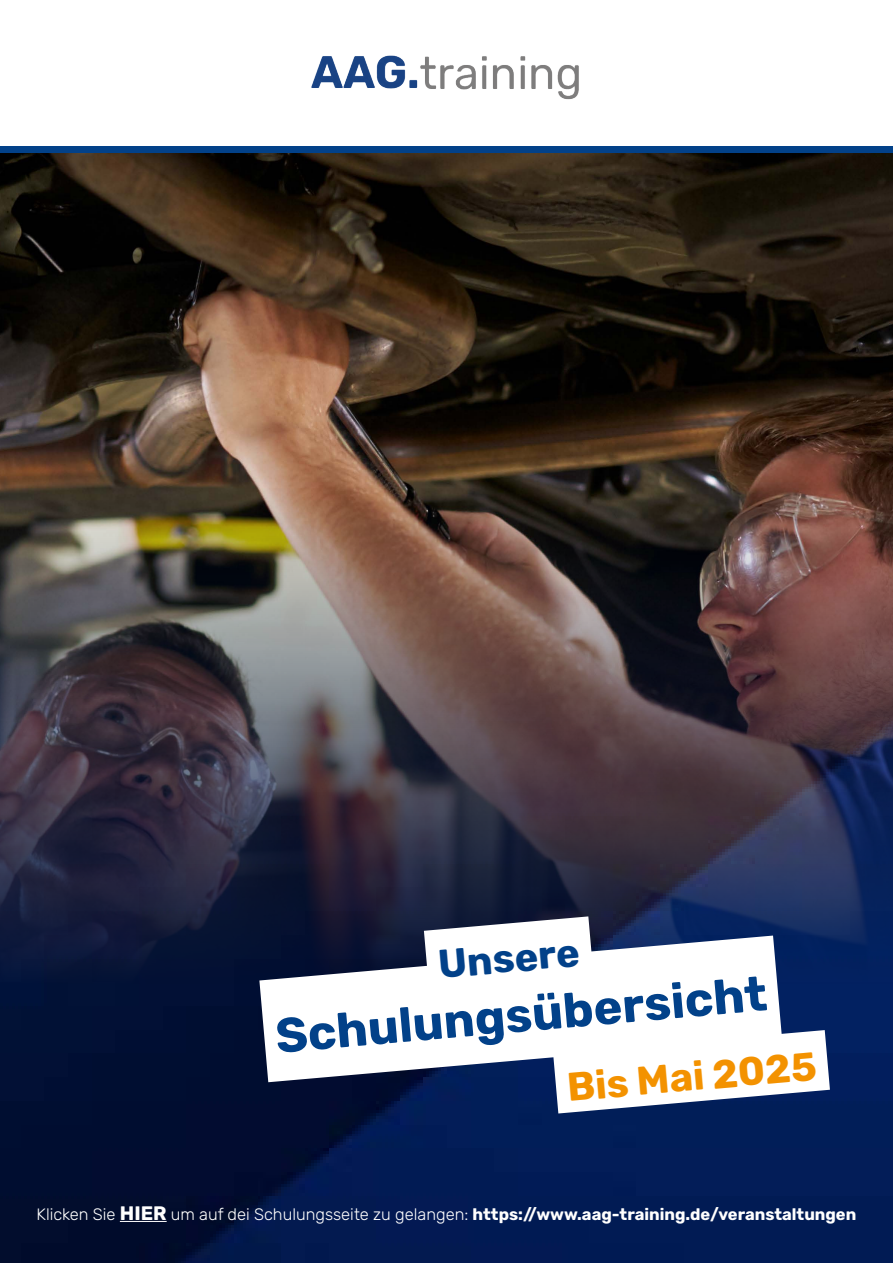
<style>
.page{position:relative;width:893px;height:1263px;background:#fff}
.page>*{position:absolute;margin:0;border:0;box-sizing:border-box;transform-origin:0 0}
.t1{font:700 48.6px "Rubik";color:#024189}
.t2{font:700 39.9px "Rubik";color:#f39200}
.t3{font:700 39.9px "Rubik";color:#024189}
.t4{font:300 16.5px "Rubik";color:#fff}
.s1{font-weight:700;font-size:19.5px}
.s2{font-weight:700}
</style>
<div class="page">
<img style="left:311px;top:55px;width:268px;height:45px">
<div style="left:0;top:146px;width:893px;height:7px;background:#024189"></div>
<img style="left:0;top:153px;width:893px;height:336px">
<img style="left:0;top:489px;width:893px;height:774px">
<svg style="left:259px;top:935px;width:523px;height:147px"></svg>
<svg style="left:424px;top:916px;width:170px;height:74px"></svg>
<svg style="left:553px;top:1030px;width:277px;height:83px"></svg>
<hr style="left:120px;top:1221px;width:47px;height:1px;background:#fff">
<h2 class="t3" style="left:436px;top:941px;width:143px;rotate:-5deg">Unsere</h2>
<h1 class="t1" style="left:273px;top:1008px;width:495px;rotate:-5deg">Schulungsübersicht</h1>
<h2 class="t2" style="left:565px;top:1064px;width:251px;rotate:-5deg">Bis Mai 2025</h2>
<p class="t4" style="left:37px;top:1205px;width:821px">Klicken Sie <span class="s1">HIER</span> um auf dei Schulungsseite zu gelangen: <span class="s2">https://www.aag-training.de/veranstaltungen</span></p>
</div>
